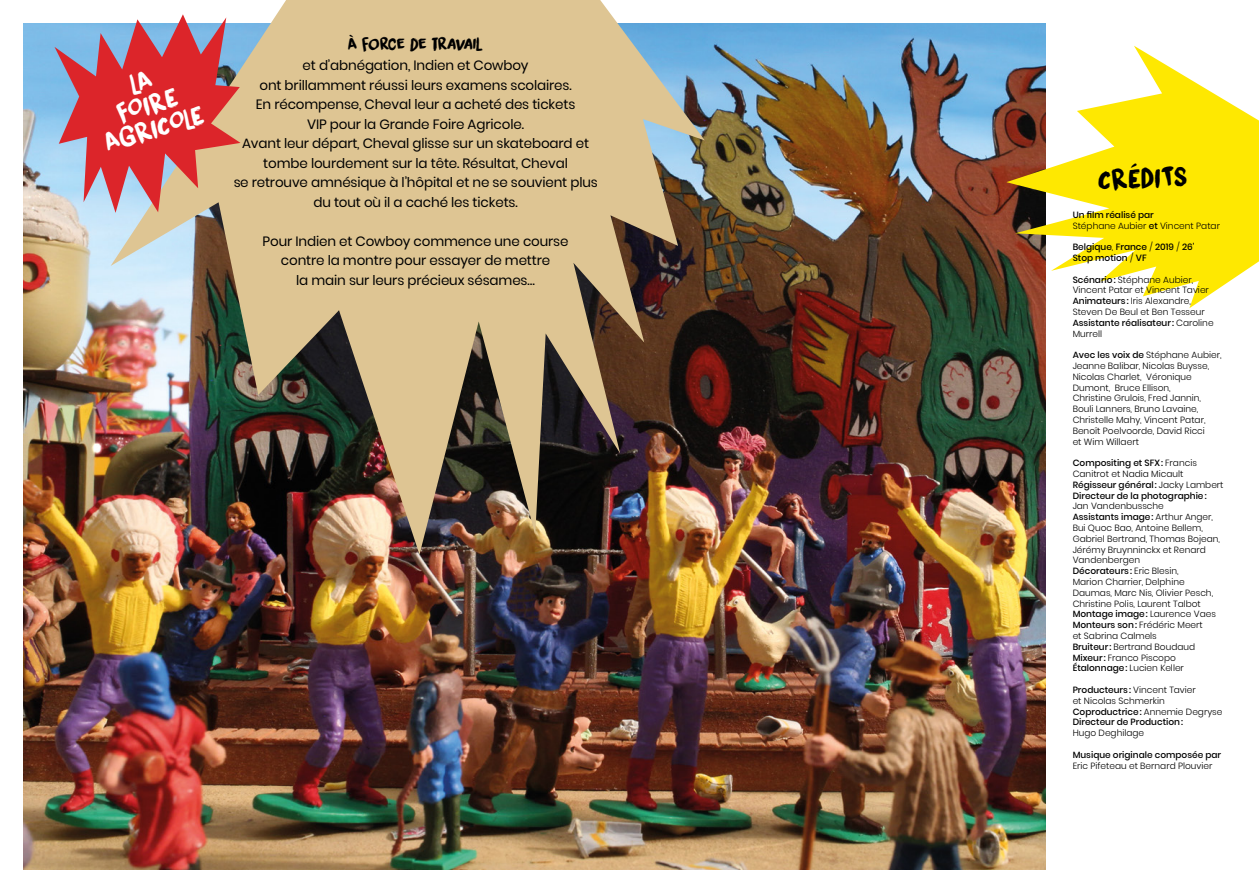
<style>
.page{position:relative;width:1259px;height:893px;background:#fff}
.page>*{position:absolute;margin:0;border:0;box-sizing:border-box;transform-origin:0 0}
.t1{font:26.55px "DK Liquid Embrace";color:#000}
.t2{font:25.65px/24.2px "DK Liquid Embrace";color:#fff;text-align:center}
.t3{font:16.5px "DK Liquid Embrace";letter-spacing:-.05em;color:#000}
.t4{font:13.5px/19.5px "Poppins";letter-spacing:-.01em;color:#000;text-align:center}
.t5{font:300 9px/10.8px "Poppins";color:#000}
.t6{font:500 9px/10.8px "Poppins";color:#000}
.s1{font-weight:500}
.s2{font-weight:300}
</style>
<div class="page">
<img style="left:24px;top:24px;width:1021px;height:845px">
<img style="left:111px;top:0;width:594px;height:555px">
<svg style="left:54px;top:14px;width:186px;height:199px;background:#c77279"></svg>
<svg style="left:1006px;top:46px;width:253px;height:262px;fill:#fee801"></svg>
<h2 class="t2" style="left:88px;top:84px;width:104px;rotate:-16deg">LA<br>FOIRE<br>AGRICOLE</h2>
<h3 class="t3" style="left:348px;top:32px;width:137px">À force de travail</h3>
<p class="t4" style="left:233px;top:56px;width:366px">et d’abnégation, Indien et Cowboy<br>ont brillamment réussi leurs examens scolaires.<br>En récompense, Cheval leur a acheté des tickets<br>VIP pour la Grande Foire Agricole.<br>Avant leur départ, Cheval glisse sur un skateboard et tombe lourdement sur la tête. Résultat, Cheval<br>se retrouve amnésique à l’hôpital et ne se souvient plus du tout où il a caché les tickets.</p>
<h3 class="t4" style="left:263px;top:231px;width:307px">Pour Indien et Cowboy commence une course contre la montre pour essayer de mettre<br>la main sur leurs précieux sésames…</h3>
<h1 class="t1" style="left:1097px;top:160px;width:91px;rotate:-2deg">CRÉDITS</h1>
<p class="t5" style="left:1072px;top:209px;width:149px"><span class="s1">Un film réalisé par<br></span>Stéphane Aubier <span class="s1">et</span> Vincent Patar</p>
<p class="t6" style="left:1072px;top:242px;width:123px">Belgique<span class="s2">,</span> France <span class="s2">/</span> 2019 <span class="s2">/</span> 26'<br>Stop motion <span class="s2">/</span> VF</p>
<p class="t5" style="left:1072px;top:274px;width:142px"><span class="s1">Scénario:</span> Stéphane Aubier,<br>Vincent Patar et Vincent Tavier<br><span class="s1">Animateurs:</span> Iris Alexandre,<br>Steven De Beul et Ben Tesseur<br><span class="s1">Assistante réalisateur:</span> Caroline<br>Murrell</p>
<p class="t5" style="left:1072px;top:350px;width:150px"><span class="s1">Avec les voix de</span> Stéphane Aubier,<br>Jeanne Balibar, Nicolas Buysse,<br>Nicolas Charlet, Véronique<br>Dumont, Bruce Ellison,<br>Christine Grulois, Fred Jannin,<br>Bouli Lanners, Bruno Lavaine,<br>Christelle Mahy, Vincent Patar,<br>Benoît Poelvoorde, David Ricci<br>et Wim Willaert</p>
<p class="t6" style="left:1072px;top:458px;width:152px">Compositing et SFX: <span class="s2">Francis<br>Canitrot et Nadia Micault<br></span>Régisseur général: <span class="s2">Jacky Lambert<br></span>Directeur de la photographie:</p>
<p class="t5" style="left:1072px;top:501px;width:149px">Jan Vandenbussche<br><span class="s1">Assistants image:</span> Arthur Anger,<br>Bui Quoc Bao, Antoine Bellem,<br>Gabriel Bertrand, Thomas Bojean,<br>Jérémy Bruynninckx et Renard<br>Vandenbergen<br><span class="s1">Décorateurs:</span> Eric Blesin,<br>Marion Charrier, Delphine<br>Daumas, Marc Nis, Olivier Pesch,<br>Christine Polis, Laurent Talbot<br><span class="s1">Montage image:</span> Laurence Vaes<br><span class="s1">Monteurs son:</span> Frédéric Meert<br>et Sabrina Calmels<br><span class="s1">Bruiteur:</span> Bertrand Boudaud<br><span class="s1">Mixeur:</span> Franco Piscopo<br><span class="s1">Étalonnage:</span> Lucien Keller</p>
<p class="t6" style="left:1072px;top:684px;width:151px">Producteurs: <span class="s2">Vincent Tavier<br>et Nicolas Schmerkin<br></span>Coproductrice: <span class="s2">Annemie Degryse<br></span>Directeur de Production:</p>
<p class="t5" style="left:1072px;top:728px;width:73px">Hugo Deghilage</p>
<p class="t6" style="left:1072px;top:749px;width:150px">Musique originale composée par</p>
<p class="t5" style="left:1072px;top:760px;width:141px">Eric Pifeteau et Bernard Plouvier</p>
</div>
